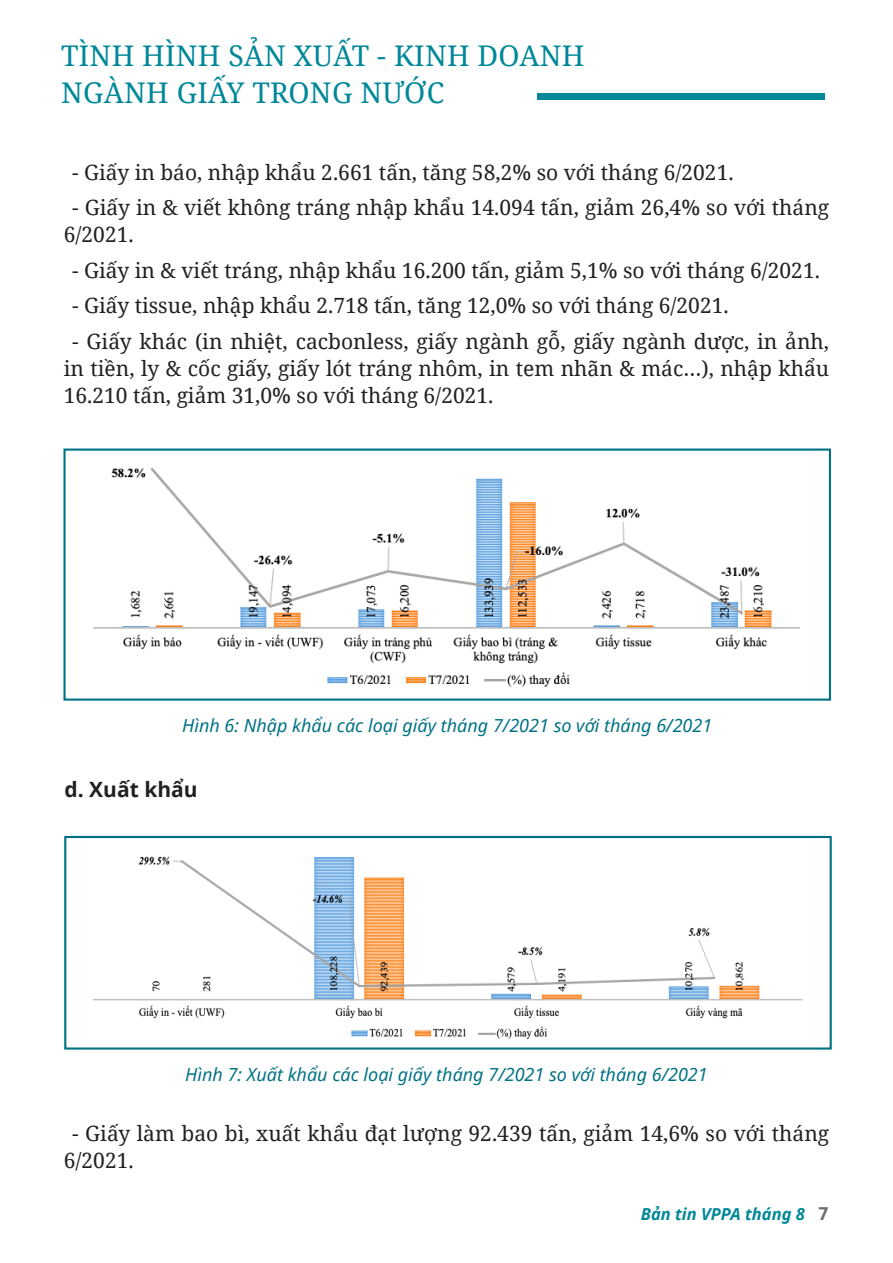
<style>
.page{position:relative;width:893px;height:1263px;background:#fff}
.page>*{position:absolute;margin:0;border:0;box-sizing:border-box;transform-origin:0 0}
.t1{font:28.5px "Noto Serif";letter-spacing:.01em;color:#089}
.t2{font:21px/27px "Noto Serif";color:#231f20}
.t3{font:700 21px "Noto Sans";color:#231f20}
.t4{font:italic 18px "Noto Sans";color:#007284}
.t5{font:italic 700 16.5px "Noto Sans";color:#089}
.s1{font-style:normal;font-size:18px;color:#6c6d70}
</style>
<div class="page">
<div style="left:537px;top:94px;width:287px;height:6px;background:#089"></div>
<img style="left:93px;top:468px;width:707px;height:219px">
<div style="left:63px;top:448px;width:768px;height:253px;border:2px solid #007284"></div>
<img style="left:92px;top:856px;width:711px;height:184px">
<div style="left:64px;top:836px;width:768px;height:213px;border:2px solid #007284"></div>
<p class="t1" style="left:61px;top:36px;width:525px">TÌNH HÌNH SẢN XUẤT - KINH DOANH</p>
<p class="t1" style="left:61px;top:73px;width:385px">NGÀNH GIẤY TRONG NƯỚC</p>
<p class="t2" style="left:72px;top:158px;width:663px">- Giấy in báo, nhập khẩu 2.661 tấn, tăng 58,2% so với tháng 6/2021.</p>
<p class="t2" style="left:64px;top:193px;width:767px;text-indent:9px">- Giấy in &amp; viết không tráng nhập khẩu 14.094 tấn, giảm 26,4% so với tháng<br>6/2021.</p>
<p class="t2" style="left:72px;top:256px;width:749px">- Giấy in &amp; viết tráng, nhập khẩu 16.200 tấn, giảm 5,1% so với tháng 6/2021.</p>
<p class="t2" style="left:72px;top:291px;width:658px">- Giấy tissue, nhập khẩu 2.718 tấn, tăng 12,0% so với tháng 6/2021.</p>
<p class="t2" style="left:64px;top:327px;width:767px;text-align:justify;text-indent:9px">- Giấy khác (in nhiệt, cacbonless, giấy ngành gỗ, giấy ngành dược, in ảnh, in tiền, ly &amp; cốc giấy, giấy lót tráng nhôm, in tem nhãn &amp; mác…), nhập khẩu 16.210 tấn, giảm 31,0% so với tháng 6/2021.</p>
<p class="t4" style="left:182px;top:712px;width:532px">Hình 6: Nhập khẩu các loại giấy tháng 7/2021 so với tháng 6/2021</p>
<p class="t3" style="left:65px;top:774px;width:135px">d. Xuất khẩu</p>
<p class="t4" style="left:185px;top:1061px;width:524px">Hình 7: Xuất khẩu các loại giấy tháng 7/2021 so với tháng 6/2021</p>
<p class="t2" style="left:64px;top:1119px;width:767px;text-indent:9px">- Giấy làm bao bì, xuất khẩu đạt lượng 92.439 tấn, giảm 14,6% so với tháng<br>6/2021.</p>
<p class="t5" style="left:641px;top:1202px;width:189px">Bản tin VPPA tháng 8 <span class="s1">7</span></p>
</div>
